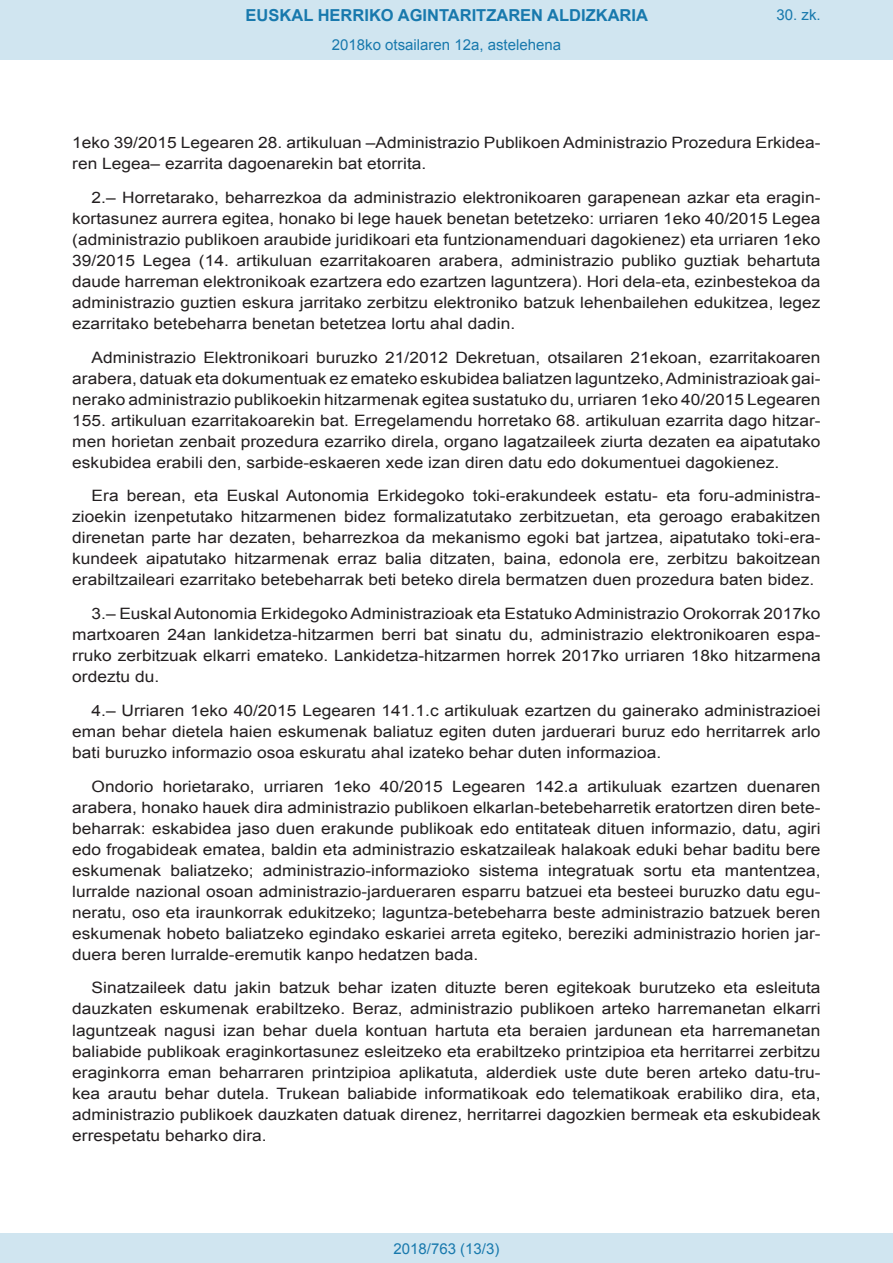
<style>
.page{position:relative;width:893px;height:1263px;background:#fff}
.page>*{position:absolute;margin:0;border:0;box-sizing:border-box;transform-origin:0 0}
.t1{font:700 16.5px "Arial";color:#1879ad}
.BOPVDetalle{font:15.6px/21px "Arial";color:#231f20;text-align:justify;scale:1.11 1}
.Paginacion_Centro{font:15px "Arial";color:#1879ad}
</style>
<div class="page">
<div style="left:0;top:0;width:893px;height:60px;background:#d0e5f0"></div>
<div style="left:0;top:1233px;width:893px;height:30px;background:#d0e5f0"></div>
<p class="t1" style="left:246px;top:4px;width:404px">EUSKAL HERRIKO AGINTARITZAREN ALDIZKARIA</p>
<p class="Paginacion_Centro" style="left:332px;top:35px;width:231px">2018ko otsailaren 12a, astelehena</p>
<p class="Paginacion_Centro" style="left:776px;top:5px;width:46px">30. zk.</p>
<p class="BOPVDetalle" style="left:72px;top:132px;width:676px">1eko 39/2015 Legearen 28. artikuluan –Administrazio Publikoen Administrazio Prozedura Erkidea&shy;ren Legea– ezarrita dagoenarekin bat etorrita.</p>
<p class="BOPVDetalle" style="left:72px;top:187px;width:676px;text-indent:19px">2.– Horretarako, beharrezkoa da administrazio elektronikoaren garapenean azkar eta eragin&shy;kortasunez aurrera egitea, honako bi lege hauek benetan betetzeko: urriaren 1eko 40/2015 Legea (administrazio publikoen araubide juridikoari eta funtzionamenduari dagokienez) eta urriaren 1eko 39/2015 Legea (14. artikuluan ezarritakoaren arabera, administrazio publiko guztiak behartuta daude harreman elektronikoak ezartzera edo ezartzen laguntzera). Hori dela-eta, ezinbestekoa da administrazio guztien eskura jarritako zerbitzu elektroniko batzuk lehenbailehen edukitzea, legez ezarritako betebeharra benetan betetzea lortu ahal dadin.</p>
<p class="BOPVDetalle" style="left:72px;top:347px;width:676px;text-indent:19px">Administrazio Elektronikoari buruzko 21/2012 Dekretuan, otsailaren 21ekoan, ezarritakoaren arabera, datuak eta dokumentuak ez emateko eskubidea baliatzen laguntzeko, Administrazioak gai&shy;nerako administrazio publikoekin hitzarmenak egitea sustatuko du, urriaren 1eko 40/2015 Legearen 155. artikuluan ezarritakoarekin bat. Erregelamendu horretako 68. artikuluan ezarrita dago hitzar&shy;men horietan zenbait prozedura ezarriko direla, organo lagatzaileek ziurta dezaten ea aipatutako eskubidea erabili den, sarbide-eskaeren xede izan diren datu edo dokumentuei dagokienez.</p>
<p class="BOPVDetalle" style="left:72px;top:486px;width:676px;text-indent:19px">Era berean, eta Euskal Autonomia Erkidegoko toki-erakundeek estatu- eta foru-administra&shy;zioekin izenpetutako hitzarmenen bidez formalizatutako zerbitzuetan, eta geroago erabakitzen direnetan parte har dezaten, beharrezkoa da mekanismo egoki bat jartzea, aipatutako toki-era&shy;kundeek aipatutako hitzarmenak erraz balia ditzaten, baina, edonola ere, zerbitzu bakoitzean erabiltzaileari ezarritako betebeharrak beti beteko direla bermatzen duen prozedura baten bidez.</p>
<p class="BOPVDetalle" style="left:72px;top:603px;width:676px;text-indent:19px">3.– Euskal Autonomia Erkidegoko Administrazioak eta Estatuko Administrazio Orokorrak 2017ko martxoaren 24an lankidetza-hitzarmen berri bat sinatu du, administrazio elektronikoaren espa&shy;rruko zerbitzuak elkarri emateko. Lankidetza-hitzarmen horrek 2017ko urriaren 18ko hitzarmena ordeztu du.</p>
<p class="BOPVDetalle" style="left:72px;top:700px;width:676px;text-indent:19px">4.– Urriaren 1eko 40/2015 Legearen 141.1.c artikuluak ezartzen du gainerako administrazioei eman behar dietela haien eskumenak baliatuz egiten duten jarduerari buruz edo herritarrek arlo bati buruzko informazio osoa eskuratu ahal izateko behar duten informazioa.</p>
<p class="BOPVDetalle" style="left:72px;top:776px;width:676px;text-indent:19px">Ondorio horietarako, urriaren 1eko 40/2015 Legearen 142.a artikuluak ezartzen duenaren arabera, honako hauek dira administrazio publikoen elkarlan-betebeharretik eratortzen diren bete&shy;beharrak: eskabidea jaso duen erakunde publikoak edo entitateak dituen informazio, datu, agiri edo frogabideak ematea, baldin eta administrazio eskatzaileak halakoak eduki behar baditu bere eskumenak baliatzeko; administrazio-informazioko sistema integratuak sortu eta mantentzea, lurralde nazional osoan administrazio-jardueraren esparru batzuei eta besteei buruzko datu egu&shy;neratu, oso eta iraunkorrak edukitzeko; laguntza-betebeharra beste administrazio batzuek beren eskumenak hobeto baliatzeko egindako eskariei arreta egiteko, bereziki administrazio horien jar&shy;duera beren lurralde-eremutik kanpo hedatzen bada.</p>
<p class="BOPVDetalle" style="left:72px;top:978px;width:676px;text-indent:19px">Sinatzaileek datu jakin batzuk behar izaten dituzte beren egitekoak burutzeko eta esleituta dauzkaten eskumenak erabiltzeko. Beraz, administrazio publikoen arteko harremanetan elkarri laguntzeak nagusi izan behar duela kontuan hartuta eta beraien jardunean eta harremanetan baliabide publikoak eraginkortasunez esleitzeko eta erabiltzeko printzipioa eta herritarrei zerbitzu eraginkorra eman beharraren printzipioa aplikatuta, alderdiek uste dute beren arteko datu-tru&shy;kea arautu behar dutela. Trukean baliabide informatikoak edo telematikoak erabiliko dira, eta, administrazio publikoek dauzkaten datuak direnez, herritarrei dagozkien bermeak eta eskubideak errespetatu beharko dira.</p>
<p class="Paginacion_Centro" style="left:393px;top:1238px;width:107px">2018/763 (13/3)</p>
</div>
